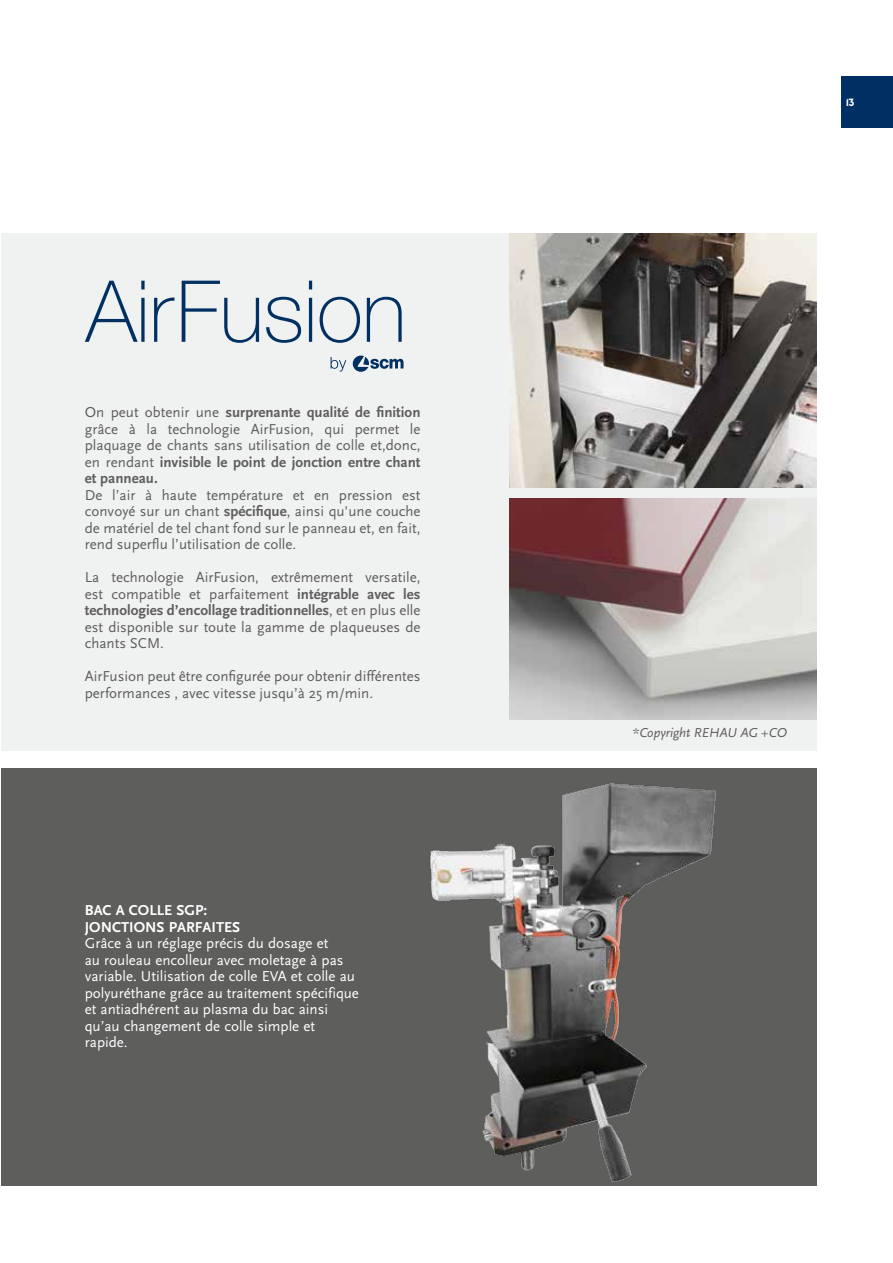
<style>
.page{position:relative;width:893px;height:1263px;background:#fff}
.page>*{position:absolute;margin:0;border:0;box-sizing:border-box;transform-origin:0 0}
.t1{font:15px/16.5px "Scala Sans";color:#5e5e5d;text-align:justify}
.t2{font:15px/16.5px "Scala Sans";color:#fff}
.t3{font:700 15px/16.5px "Scala Sans";color:#fff}
.t4{font:italic 13.5px "Scala Sans";color:#5e5e5d}
.t5{font:800 10.5px "P22 Underground";color:#fff}
.s1{font-weight:700}
.s2{font-style:normal}
</style>
<div class="page">
<div style="left:1px;top:768px;width:815px;height:417px;background:#5e5e5d"></div>
<div style="left:842px;top:77px;width:51px;height:51px;background:#002f63"></div>
<div style="left:1px;top:233px;width:815px;height:518px;background:#f0f1f1"></div>
<img style="left:430px;top:783px;width:287px;height:399px">
<img style="left:510px;top:498px;width:306px;height:222px">
<img style="left:510px;top:233px;width:306px;height:254px">
<svg style="left:85px;top:281px;width:317px;height:62px"></svg>
<svg style="left:331px;top:357px;width:15px;height:15px"></svg>
<svg style="left:353px;top:356px;width:50px;height:16px"></svg>
<p class="t1" style="left:85px;top:404px;width:337px">On peut obtenir une <span class="s1">surprenante qualité de finition </span>grâce à la technologie AirFusion, qui permet le plaquage de chants sans utilisation de colle et,donc, en rendant <span class="s1">invisible le point de jonction entre chant et panneau.</span></p>
<p class="t1" style="left:85px;top:487px;width:337px">De l’air à haute température et en pression est convoyé sur un chant <span class="s1">spécifique</span>, ainsi qu'une couche de matériel de tel chant fond sur le panneau et, en fait, rend superflu l’utilisation de colle.</p>
<p class="t1" style="left:85px;top:569px;width:337px">La technologie AirFusion, extrêmement versatile, est compatible et parfaitement <span class="s1">intégrable avec les technologies d’encollage traditionnelles</span>, et en plus elle est disponible sur toute la gamme de plaqueuses de chants SCM.</p>
<p class="t1" style="left:85px;top:668px;width:337px">AirFusion peut être configurée pour obtenir différentes performances , avec vitesse jusqu’à 25 m/min.</p>
<p class="t3" style="left:85px;top:902px;width:157px">BAC A COLLE SGP:<br>JONCTIONS PARFAITES</p>
<p class="t2" style="left:85px;top:935px;width:276px">Grâce à un réglage précis du dosage et<br>au rouleau encolleur avec moletage à pas variable. Utilisation de colle EVA et colle au polyuréthane grâce au traitement spécifique et antiadhérent au plasma du bac ainsi qu’au changement de colle simple et rapide.</p>
<p class="t5" style="left:846px;top:96px;width:10px">13</p>
<p class="t4" style="left:633px;top:725px;width:156px"><span class="s2">*</span>Copyright REHAU AG +CO</p>
</div>
